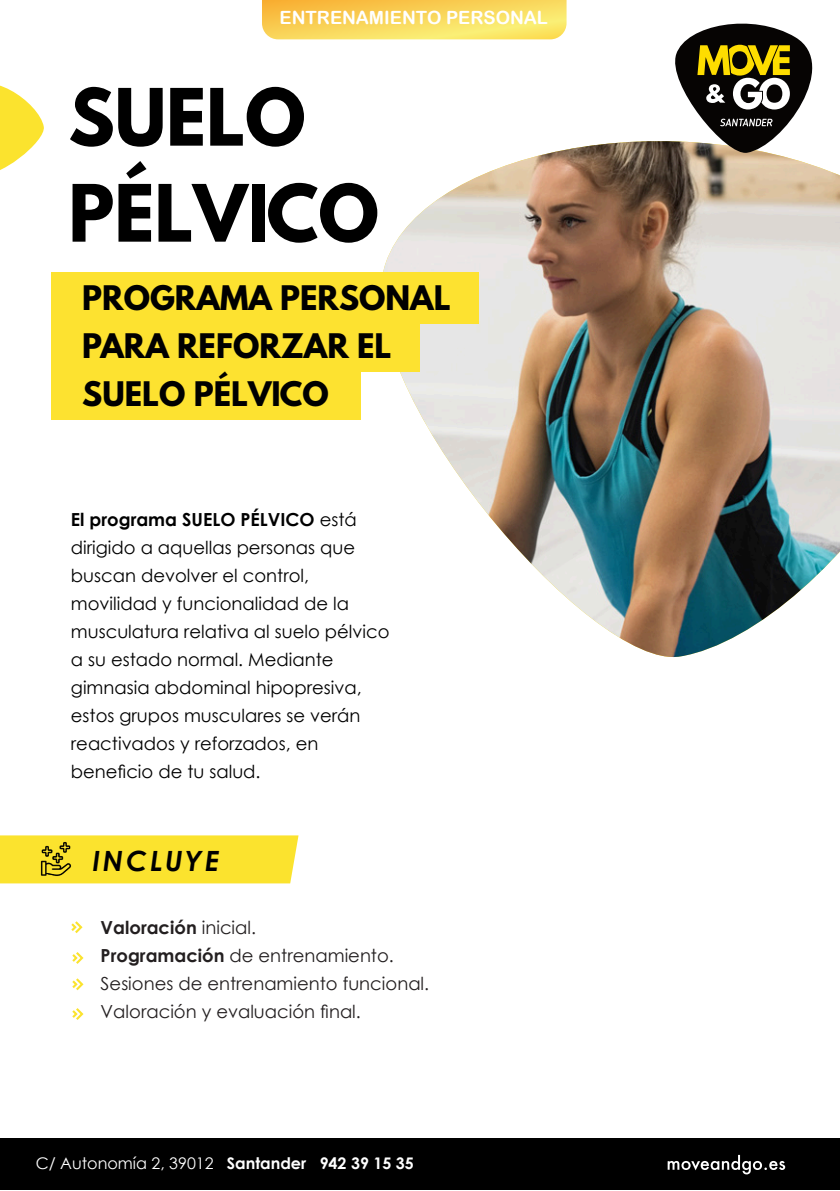
<style>
.page{position:relative;width:840px;height:1191px;background:#fff}
.page>*{position:absolute;margin:0;border:0;box-sizing:border-box;transform-origin:0 0}
.t1{font:700 70px/96px "League Spartan";color:#000}
.t2{font:700 30px/48px "League Spartan";color:#000}
.t3{font:italic 700 28px "Century Gothic";letter-spacing:.1em;color:#000}
.t4{font:18.2px "Arial Rounded MT Bold";color:#fff}
.t5{font:18px/28px "Century Gothic";color:#000}
.t6{font:18px/28px "Century Gothic";color:#231f20}
.t7{font:16px "Century Gothic";color:#fff}
.s1{font-weight:700}
</style>
<div class="page">
<img style="left:381px;top:141px;width:458px;height:516px">
<div style="left:51px;top:272px;width:427px;height:52px;background:#fde230"></div>
<div style="left:51px;top:315px;width:369px;height:56px;background:#fde230"></div>
<div style="left:51px;top:363px;width:310px;height:57px;background:#fde230"></div>
<div style="left:0;top:1138px;width:839px;height:52px;background:#000"></div>
<svg style="left:667px;top:1155px;width:118px;height:19px"></svg>
<svg style="left:666px;top:23px;width:173px;height:133px"></svg>
<svg style="left:0;top:85px;width:44px;height:85px"></svg>
<img style="left:262px;top:0;width:304px;height:39px">
<div style="left:0;top:835px;width:298px;height:48px;background:#fbe32e"></div>
<img style="left:37px;top:841px;width:37px;height:37px">
<svg style="left:71px;top:921px;width:12px;height:12px"></svg>
<svg style="left:72px;top:952px;width:11px;height:12px"></svg>
<svg style="left:72px;top:978px;width:11px;height:12px"></svg>
<svg style="left:72px;top:1008px;width:11px;height:12px"></svg>
<p class="t4" style="left:279px;top:6px;width:270px">ENTRENAMIENTO PERSONAL</p>
<h1 class="t1" style="left:68px;top:68px;width:312px">SUELO<br>PÉLVICO</h1>
<h2 class="t2" style="left:82px;top:274px;width:370px">PROGRAMA PERSONAL<br>PARA REFORZAR EL<br>SUELO PÉLVICO</h2>
<p class="t5" style="left:71px;top:507px;width:320px"><span class="s1">El programa SUELO PÉLVICO</span> está dirigido a aquellas personas que buscan devolver el control, movilidad y funcionalidad de la musculatura relativa al suelo pélvico a su estado normal. Mediante gimnasia abdominal hipopresiva, estos grupos musculares se verán reactivados y reforzados, en beneficio de tu salud.</p>
<h3 class="t3" style="left:92px;top:850px;width:129px">INCLUYE</h3>
<p class="t6" style="left:101px;top:915px;width:330px"><span class="s1">Valoración</span> inicial.<br><span class="s1">Programación</span> de entrenamiento.<br>Sesiones de entrenamiento funcional.<br>Valoración y evaluación final.</p>
<p class="t7" style="left:36px;top:1157px;width:379px">C/ Autonomía 2, 39012 <span class="s1">Santander 942 39 15 35</span></p>
</div>
